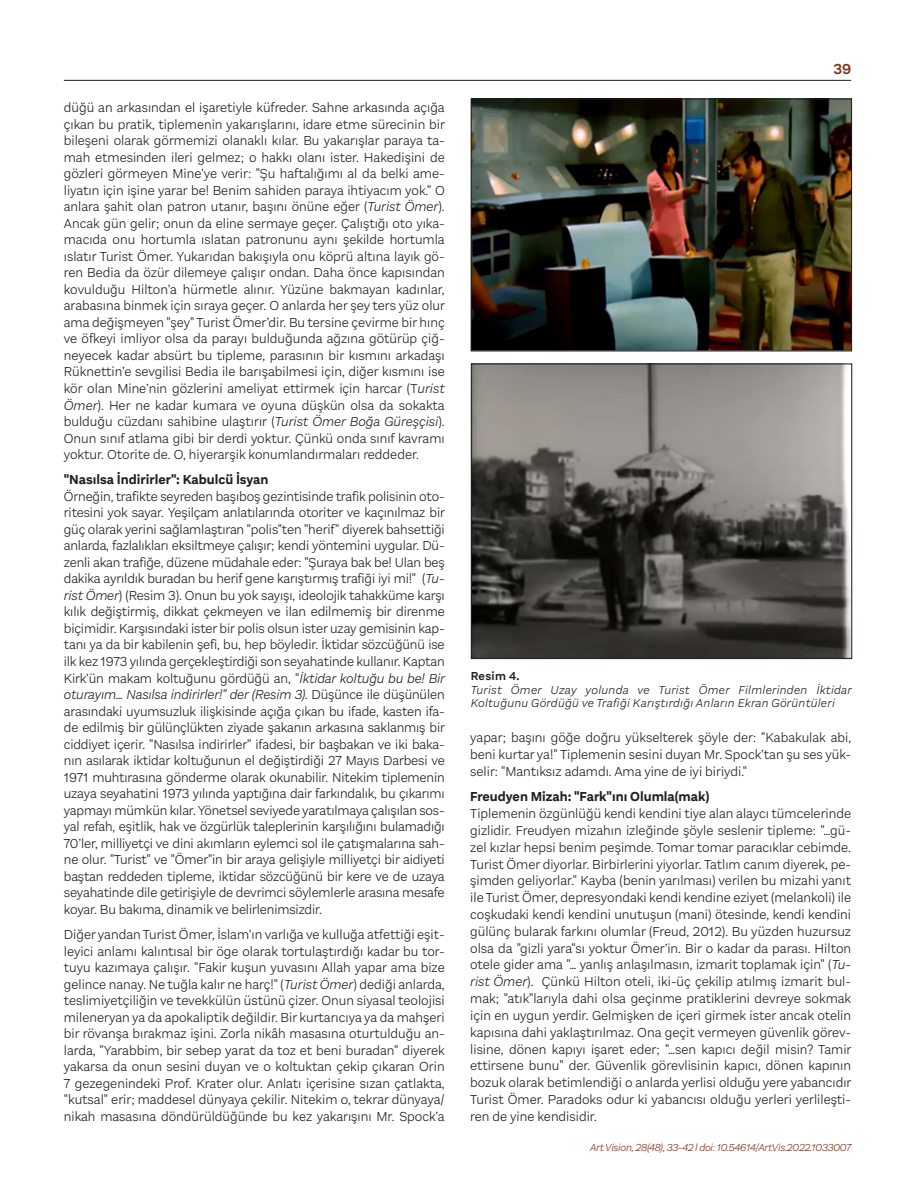
<style>
.page{position:relative;width:915px;height:1191px;background:#fff}
.page>*{position:absolute;margin:0;border:0;box-sizing:border-box;transform-origin:0 0}
.t1{font:600 15px "Aestetico";color:#823419}
.t2{font:300 13.5px/16.5px "Aestetico";color:#231f20;text-align:justify}
.t3{font:700 13.5px "Aestetico";color:#231f20}
.t4{font:italic 300 12px/13.5px "Aestetico";letter-spacing:.025em;color:#231f20}
.t5{font:600 12px "Aestetico";letter-spacing:.025em;color:#231f20}
.t6{font:italic 300 10.5px "Aestetico";letter-spacing:-.025em;color:#823419}
.s1{font-style:italic}
</style>
<div class="page">
<hr style="left:64px;top:80px;width:786px;height:1px;background:#231f20">
<img style="left:473px;top:366px;width:376px;height:291px">
<div style="left:471px;top:364px;width:380px;height:295px;border:1px solid #231f20"></div>
<img style="left:472px;top:101px;width:377px;height:248px">
<div style="left:470px;top:99px;width:381px;height:252px;border:1px solid #231f20"></div>
<p class="t2" style="left:64px;top:99px;width:382px">düğü an arkasından el işaretiyle küfreder. Sahne arkasında açığa çıkan bu pratik, tiplemenin yakarışlarını, idare etme sürecinin bir bileşeni olarak görmemizi olanaklı kılar. Bu yakarışlar paraya ta&shy;mah etmesinden ileri gelmez; o hakkı olanı ister. Hakedişini de gözleri görmeyen Mine’ye verir: "Şu haftalığımı al da belki ame&shy;liyatın için işine yarar be! Benim sahiden paraya ihtiyacım yok." O anlara şahit olan patron utanır, başını önüne eğer (<span class="s1">Turist Ömer</span>).<br>Ancak gün gelir; onun da eline sermaye geçer. Çalıştığı oto yıka&shy;macıda onu hortumla ıslatan patronunu aynı şekilde hortumla ıslatır Turist Ömer. Yukarıdan bakışıyla onu köprü altına layık gö&shy;ren Bedia da özür dilemeye çalışır ondan. Daha önce kapısından kovulduğu Hilton’a hürmetle alınır. Yüzüne bakmayan kadınlar, arabasına binmek için sıraya geçer. O anlarda her şey ters yüz olur ama değişmeyen "şey" Turist Ömer’dir. Bu tersine çevirme bir hınç ve öfkeyi imliyor olsa da parayı bulduğunda ağzına götürüp çiğ&shy;neyecek kadar absürt bu tipleme, parasının bir kısmını arkadaşı Rüknettin’e sevgilisi Bedia ile barışabilmesi için, diğer kısmını ise kör olan Mine’nin gözlerini ameliyat ettirmek için harcar (T<span class="s1">urist Ömer</span>). Her ne kadar kumara ve oyuna düşkün olsa da sokakta bulduğu cüzdanı sahibine ulaştırır (<span class="s1">Turist Ömer Boğa Güreşçisi</span>).<br>Onun sınıf atlama gibi bir derdi yoktur. Çünkü onda sınıf kavramı yoktur. Otorite de. O, hiyerarşik konumlandırmaları reddeder.</p>
<p class="t3" style="left:64px;top:471px;width:206px">"Nasılsa İndirirler": Kabulcü İsyan</p>
<p class="t2" style="left:64px;top:488px;width:382px">Örneğin, trafikte seyreden başıboş gezintisinde trafik polisinin oto&shy;ritesini yok sayar. Yeşilçam anlatılarında otoriter ve kaçınılmaz bir güç olarak yerini sağlamlaştıran "polis"ten "herif" diyerek bahsettiği anlarda, fazlalıkları eksiltmeye çalışır; kendi yöntemini uygular. Dü&shy;zenli akan trafiğe, düzene müdahale eder: "Şuraya bak be! Ulan beş dakika ayrıldık buradan bu herif gene karıştırmış trafiği iyi mi!" (<span class="s1">Tu&shy;rist Ömer</span>) (Resim 3). Onun bu yok sayışı, ideolojik tahakküme karşı kılık değiştirmiş, dikkat çekmeyen ve ilan edilmemiş bir direnme biçimidir. Karşısındaki ister bir polis olsun ister uzay gemisinin kap&shy;tanı ya da bir kabilenin şefi, bu, hep böyledir. İktidar sözcüğünü ise ilk kez 1973 yılında gerçekleştirdiği son seyahatinde kullanır. Kaptan Kirk’ün makam koltuğunu gördüğü an, "<span class="s1">İktidar koltuğu bu be! Bir oturayım… Nasılsa indirirler!" der (Resim 3).</span> Düşünce ile düşünülen arasındaki uyumsuzluk ilişkisinde açığa çıkan bu ifade, kasten ifa&shy;de edilmiş bir gülünçlükten ziyade şakanın arkasına saklanmış bir ciddiyet içerir. "Nasılsa indirirler" ifadesi, bir başbakan ve iki baka&shy;nın asılarak iktidar koltuğunun el değiştirdiği 27 Mayıs Darbesi ve 1971 muhtırasına gönderme olarak okunabilir. Nitekim tiplemenin uzaya seyahatini 1973 yılında yaptığına dair farkındalık, bu çıkarımı yapmayı mümkün kılar. Yönetsel seviyede yaratılmaya çalışılan sos&shy;yal refah, eşitlik, hak ve özgürlük taleplerinin karşılığını bulamadığı 70’ler, milliyetçi ve dini akımların eylemci sol ile çatışmalarına sah&shy;ne olur. "Turist" ve "Ömer"in bir araya gelişiyle milliyetçi bir aidiyeti baştan reddeden tipleme, iktidar sözcüğünü bir kere ve de uzaya seyahatinde dile getirişiyle de devrimci söylemlerle arasına mesafe koyar. Bu bakıma, dinamik ve belirlenimsizdir.</p>
<p class="t2" style="left:64px;top:926px;width:382px">Diğer yandan Turist Ömer, İslam’ın varlığa ve kulluğa atfettiği eşit&shy;leyici anlamı kalıntısal bir öge olarak tortulaştırdığı kadar bu tor&shy;tuyu kazımaya çalışır. "Fakir kuşun yuvasını Allah yapar ama bize gelince nanay. Ne tuğla kalır ne harç!" (<span class="s1">Turist Ömer</span>) dediği anlarda, teslimiyetçiliğin ve tevekkülün üstünü çizer. Onun siyasal teolojisi mileneryan ya da apokaliptik değildir. Bir kurtarıcıya ya da mahşeri bir rövanşa bırakmaz işini. Zorla nikâh masasına oturtulduğu an&shy;larda, "Yarabbim, bir sebep yarat da toz et beni buradan" diyerek yakarsa da onun sesini duyan ve o koltuktan çekip çıkaran Orin 7 gezegenindeki Prof. Krater olur. Anlatı içerisine sızan çatlakta, "kutsal" erir; maddesel dünyaya çekilir. Nitekim o, tekrar dünyaya/ nikah masasına döndürüldüğünde bu kez yakarışını Mr. Spock’a</p>
<p class="t1" style="left:833px;top:60px;width:19px">39</p>
<p class="t5" style="left:470px;top:669px;width:50px">Resim 4.</p>
<p class="t4" style="left:470px;top:683px;width:382px">Turist Ömer Uzay yolunda ve Turist Ömer Filmlerinden İktidar<br>Koltuğunu Gördüğü ve Trafiği Karıştırdığı Anların Ekran Görüntüleri</p>
<p class="t2" style="left:470px;top:729px;width:382px">yapar; başını göğe doğru yükselterek şöyle der: "Kabakulak abi, beni kurtar ya!" Tiplemenin sesini duyan Mr. Spock’tan şu ses yük&shy;selir: "Mantıksız adamdı. Ama yine de iyi biriydi."</p>
<p class="t3" style="left:470px;top:788px;width:240px">Freudyen Mizah: "Fark"ını Olumla(mak)</p>
<p class="t2" style="left:470px;top:805px;width:382px">Tiplemenin özgünlüğü kendi kendini tiye alan alaycı tümcelerinde gizlidir. Freudyen mizahın izleğinde şöyle seslenir tipleme: "…gü&shy;zel kızlar hepsi benim peşimde. Tomar tomar paracıklar cebimde.<br>Turist Ömer diyorlar. Birbirlerini yiyorlar. Tatlım canım diyerek, pe&shy;şimden geliyorlar." Kayba (benin yarılması) verilen bu mizahi yanıt ile Turist Ömer, depresyondaki kendi kendine eziyet (melankoli) ile coşkudaki kendi kendini unutuşun (mani) ötesinde, kendi kendini gülünç bularak farkını olumlar (Freud, 2012). Bu yüzden huzursuz olsa da "gizli yara"sı yoktur Ömer’in. Bir o kadar da parası. Hilton otele gider ama "… yanlış anlaşılmasın, izmarit toplamak için" (<span class="s1">Tu&shy;rist Ömer</span>). Çünkü Hilton oteli, iki-üç çekilip atılmış izmarit bul&shy;mak; "atık"larıyla dahi olsa geçinme pratiklerini devreye sokmak için en uygun yerdir. Gelmişken de içeri girmek ister ancak otelin kapısına dahi yaklaştırılmaz. Ona geçit vermeyen güvenlik görev&shy;lisine, dönen kapıyı işaret eder; "…sen kapıcı değil misin? Tamir ettirsene bunu" der. Güvenlik görevlisinin kapıcı, dönen kapının bozuk olarak betimlendiği o anlarda yerlisi olduğu yere yabancıdır Turist Ömer. Paradoks odur ki yabancısı olduğu yerleri yerlileşti&shy;ren de yine kendisidir.</p>
<p class="t6" style="left:590px;top:1141px;width:262px">Art Vision, 28(48), 33-42 l doi: 10.54614/ArtVis.2022.1033007</p>
</div>
